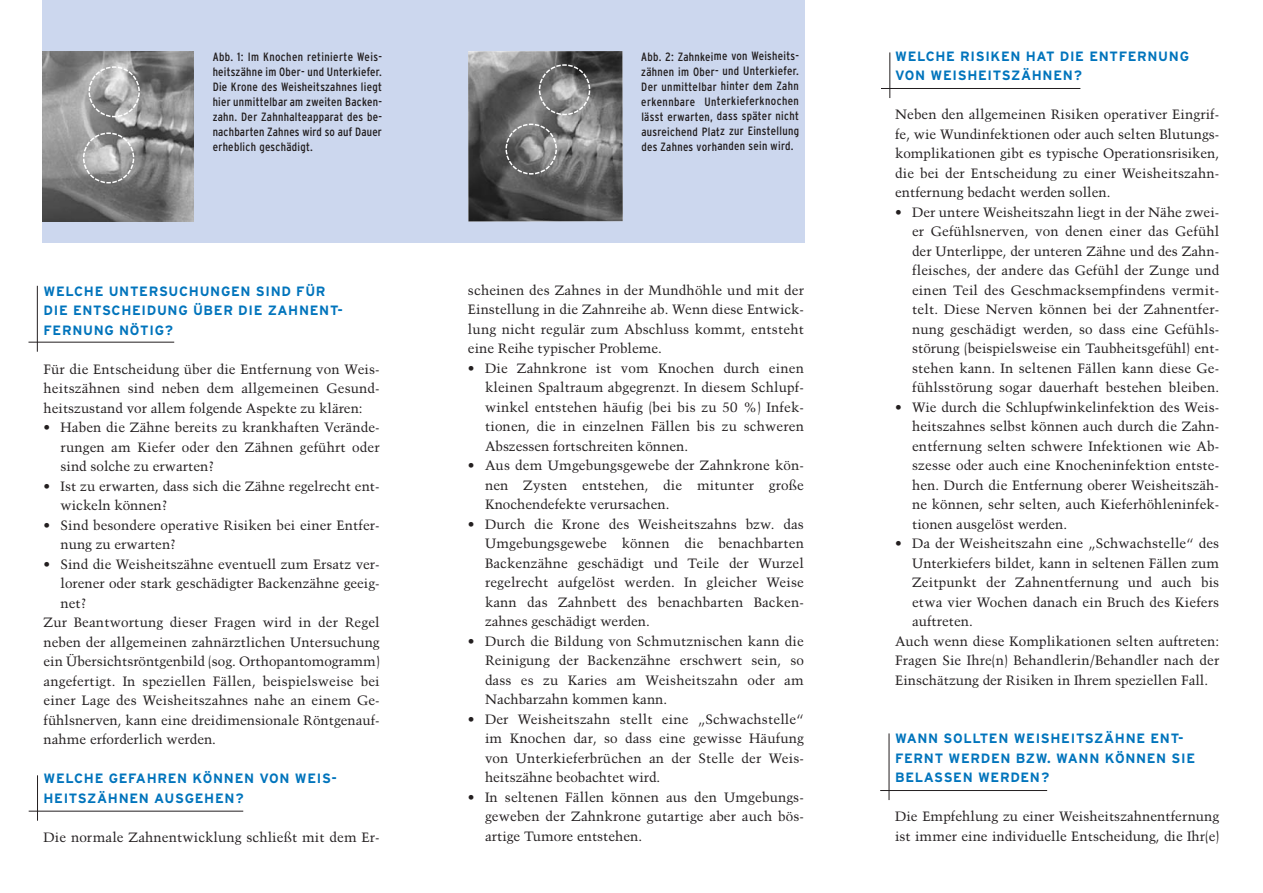
<style>
.page{position:relative;width:1263px;height:893px;background:#fff}
.page>*{position:absolute;margin:0;border:0;box-sizing:border-box;transform-origin:0 0}
.t1{font:13.5px/19.5px "Trump Mediaeval";color:#231f20;text-align:justify}
.t2{font:700 13.5px/19.5px "Interstate";letter-spacing:.05em;color:#0074bc}
.t3{font:condensed 12px/15px "Interstate";letter-spacing:.025em;color:#231f20;text-align:justify}
</style>
<div class="page">
<div style="left:43px;top:0;width:762px;height:242px;background:#ccd7ee"></div>
<img style="left:43px;top:51px;width:150px;height:170px">
<img style="left:468px;top:51px;width:155px;height:170px">
<hr style="left:37px;top:286px;width:1px;height:66px;background:#231f20">
<hr style="left:28px;top:342px;width:146px;height:1px;background:#231f20">
<hr style="left:889px;top:733px;width:1px;height:67px;background:#231f20">
<hr style="left:880px;top:790px;width:167px;height:1px;background:#231f20">
<hr style="left:889px;top:52px;width:1px;height:46px;background:#231f20">
<hr style="left:881px;top:88px;width:199px;height:1px;background:#231f20">
<hr style="left:37px;top:775px;width:1px;height:46px;background:#231f20">
<hr style="left:29px;top:811px;width:214px;height:1px;background:#231f20">
<svg style="left:505px;top:123px;width:53px;height:52px;background:#808080"></svg>
<svg style="left:538px;top:63px;width:53px;height:53px;background:#858585"></svg>
<svg style="left:88px;top:66px;width:53px;height:52px;background:#acacac"></svg>
<svg style="left:82px;top:132px;width:53px;height:52px;background:#a4a4a4"></svg>
<p class="t3" style="left:213px;top:50px;width:171px">Abb. 1: Im Knochen retinierte Weis&shy;heitszähne im Ober- und Unterkiefer.<br>Die Krone des Weisheitszahnes liegt hier unmittelbar am zweiten Backen&shy;zahn. Der Zahnhalteapparat des be&shy;nachbarten Zahnes wird so auf Dauer erheblich geschädigt.</p>
<p class="t2" style="left:44px;top:282px;width:301px">WELCHE UNTERSUCHUNGEN SIND FÜR<br>DIE ENTSCHEIDUNG ÜBER DIE ZAHNENT-<br>FERNUNG NÖTIG?</p>
<p class="t1" style="left:44px;top:360px;width:338px">Für die Entscheidung über die Entfernung von Weis&shy;heitszähnen sind neben dem allgemeinen Gesund&shy;heitszustand vor allem folgende Aspekte zu klären:</p>
<p class="t1" style="left:61px;top:419px;width:321px;text-indent:-17px">• Haben die Zähne bereits zu krankhaften Verände&shy;rungen am Kiefer oder den Zähnen geführt oder sind solche zu erwarten?</p>
<p class="t1" style="left:61px;top:477px;width:321px;text-indent:-17px">• Ist zu erwarten, dass sich die Zähne regelrecht ent&shy;wickeln können?</p>
<p class="t1" style="left:61px;top:516px;width:320px;text-indent:-17px">• Sind besondere operative Risiken bei einer Entfer&shy;nung zu erwarten?</p>
<p class="t1" style="left:44px;top:555px;width:338px">• Sind die Weisheitszähne eventuell zum Ersatz ver-</p>
<p class="t1" style="left:61px;top:575px;width:321px">lorener oder stark geschädigter Backenzähne geeig-</p>
<p class="t1" style="left:61px;top:594px;width:28px">net?</p>
<p class="t1" style="left:44px;top:614px;width:338px">Zur Beantwortung dieser Fragen wird in der Regel</p>
<p class="t1" style="left:44px;top:633px;width:338px">neben der allgemeinen zahnärztlichen Untersuchung</p>
<p class="t1" style="left:44px;top:653px;width:338px">ein Übersichtsröntgenbild (sog. Orthopantomogramm)</p>
<p class="t1" style="left:44px;top:672px;width:338px">angefertigt. In speziellen Fällen, beispielsweise bei</p>
<p class="t1" style="left:44px;top:692px;width:338px">einer Lage des Weisheitszahnes nahe an einem Ge-</p>
<p class="t1" style="left:44px;top:711px;width:338px">fühlsnerven, kann eine dreidimensionale Röntgenauf-</p>
<p class="t1" style="left:44px;top:731px;width:174px">nahme erforderlich werden.</p>
<p class="t2" style="left:44px;top:770px;width:295px">WELCHE GEFAHREN KÖNNEN VON WEIS-<br>HEITSZÄHNEN AUSGEHEN?</p>
<p class="t1" style="left:44px;top:828px;width:338px">Die normale Zahnentwicklung schließt mit dem Er-</p>
<p class="t3" style="left:641px;top:50px;width:159px">Abb. 2: Zahnkeime von Weisheits&shy;zähnen im Ober- und Unterkiefer.<br>Der unmittelbar hinter dem Zahn erkennbare Unterkieferknochen lässt erwarten, dass später nicht ausreichend Platz zur Einstellung des Zahnes vorhanden sein wird.</p>
<p class="t1" style="left:468px;top:281px;width:337px">scheinen des Zahnes in der Mundhöhle und mit der Einstellung in die Zahnreihe ab. Wenn diese Entwick&shy;lung nicht regulär zum Abschluss kommt, entsteht eine Reihe typischer Probleme.</p>
<p class="t1" style="left:485px;top:359px;width:320px;text-indent:-17px">• Die Zahnkrone ist vom Knochen durch einen kleinen Spaltraum abgegrenzt. In diesem Schlupf&shy;winkel entstehen häufig (bei bis zu 50 %) Infek&shy;tionen, die in einzelnen Fällen bis zu schweren Abszessen fortschreiten können.</p>
<p class="t1" style="left:485px;top:456px;width:320px;text-indent:-17px">• Aus dem Umgebungsgewebe der Zahnkrone kön&shy;nen Zysten entstehen, die mitunter große Knochendefekte verursachen.</p>
<p class="t1" style="left:485px;top:515px;width:320px;text-indent:-17px">• Durch die Krone des Weisheitszahns bzw. das Umgebungsgewebe können die benachbarten Backenzähne geschädigt und Teile der Wurzel regelrecht aufgelöst werden. In gleicher Weise kann das Zahnbett des benachbarten Backen&shy;zahnes geschädigt werden.</p>
<p class="t1" style="left:485px;top:632px;width:320px;text-indent:-17px">• Durch die Bildung von Schmutznischen kann die Reinigung der Backenzähne erschwert sein, so dass es zu Karies am Weisheitszahn oder am Nachbarzahn kommen kann.</p>
<p class="t1" style="left:485px;top:710px;width:320px;text-indent:-17px">• Der Weisheitszahn stellt eine „Schwachstelle“ im Knochen dar, so dass eine gewisse Häufung von Unterkieferbrüchen an der Stelle der Weis&shy;heitszähne beobachtet wird.</p>
<p class="t1" style="left:485px;top:788px;width:320px;text-indent:-17px">• In seltenen Fällen können aus den Umgebungs&shy;geweben der Zahnkrone gutartige aber auch bös&shy;artige Tumore entstehen.</p>
<p class="t2" style="left:895px;top:47px;width:295px">WELCHE RISIKEN HAT DIE ENTFERNUNG<br>VON WEISHEITSZÄHNEN?</p>
<p class="t1" style="left:895px;top:106px;width:326px">Neben den allgemeinen Risiken operativer Eingrif&shy;fe, wie Wundinfektionen oder auch selten Blutungs&shy;komplikationen gibt es typische Operationsrisiken, die bei der Entscheidung zu einer Weisheitszahn&shy;entfernung bedacht werden sollen.</p>
<p class="t1" style="left:912px;top:203px;width:309px;text-indent:-17px">• Der untere Weisheitszahn liegt in der Nähe zwei&shy;er Gefühlsnerven, von denen einer das Gefühl der Unterlippe, der unteren Zähne und des Zahn&shy;fleisches, der andere das Gefühl der Zunge und einen Teil des Geschmacksempfindens vermit&shy;telt. Diese Nerven können bei der Zahnentfer&shy;nung geschädigt werden, so dass eine Gefühls&shy;störung (beispielsweise ein Taubheitsgefühl) ent&shy;stehen kann. In seltenen Fällen kann diese Ge&shy;fühlsstörung sogar dauerhaft bestehen bleiben.</p>
<p class="t1" style="left:912px;top:398px;width:309px;text-indent:-17px">• Wie durch die Schlupfwinkelinfektion des Weis&shy;heitszahnes selbst können auch durch die Zahn&shy;entfernung selten schwere Infektionen wie Ab&shy;szesse oder auch eine Knocheninfektion entste&shy;hen. Durch die Entfernung oberer Weisheitszäh&shy;ne können, sehr selten, auch Kieferhöhleninfek&shy;tionen ausgelöst werden.</p>
<p class="t1" style="left:895px;top:535px;width:326px">• Da der Weisheitszahn eine „Schwachstelle“ des</p>
<p class="t1" style="left:912px;top:554px;width:309px">Unterkiefers bildet, kann in seltenen Fällen zum</p>
<p class="t1" style="left:912px;top:574px;width:309px">Zeitpunkt der Zahnentfernung und auch bis</p>
<p class="t1" style="left:912px;top:593px;width:309px">etwa vier Wochen danach ein Bruch des Kiefers</p>
<p class="t1" style="left:912px;top:613px;width:62px">auftreten.</p>
<p class="t1" style="left:895px;top:632px;width:326px">Auch wenn diese Komplikationen selten auftreten:</p>
<p class="t1" style="left:895px;top:652px;width:326px">Fragen Sie Ihre(n) Behandlerin/Behandler nach der</p>
<p class="t1" style="left:895px;top:671px;width:315px">Einschätzung der Risiken in Ihrem speziellen Fall.</p>
<p class="t2" style="left:895px;top:730px;width:302px">WANN SOLLTEN WEISHEITSZÄHNE ENT-<br>FERNT WERDEN BZW. WANN KÖNNEN SIE<br>BELASSEN WERDEN?</p>
<p class="t1" style="left:895px;top:808px;width:326px">Die Empfehlung zu einer Weisheitszahnentfernung ist immer eine individuelle Entscheidung, die Ihr(e)</p>
</div>
